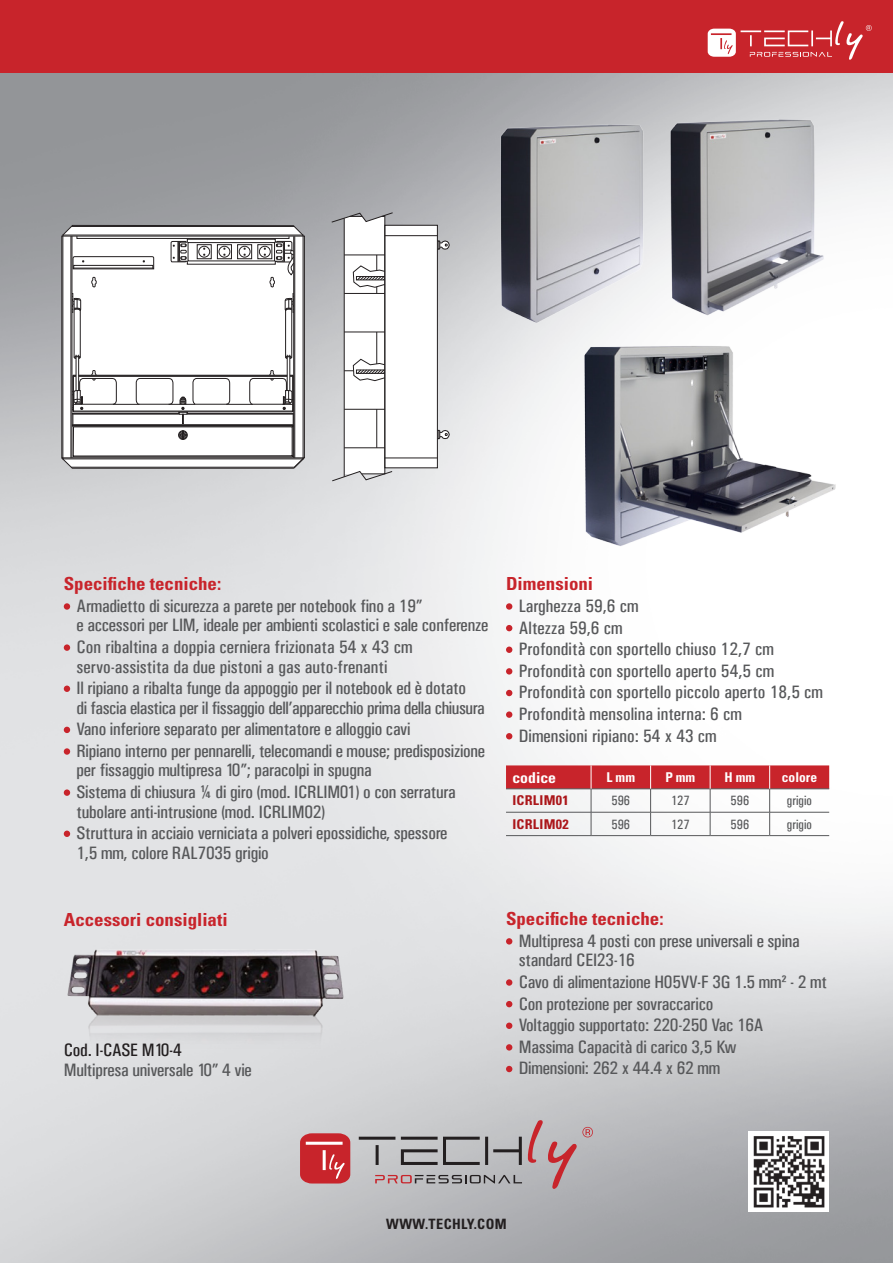
<style>
.page{position:relative;width:893px;height:1263px;background:#fff}
.page>*{position:absolute;margin:0;border:0;box-sizing:border-box;transform-origin:0 0}
.t1{font:18px/19.5px "Univers Condensed";letter-spacing:-.015em;color:#57585a;scale:1.05 1}
.t2{font:700 condensed 18px "Univers LT Std";color:#c8242b;scale:1.05 1}
.t3{font:18px "Univers Condensed";letter-spacing:-.015em;color:#231f20;scale:1.05 1}
.t4{font:700 condensed 15px "Univers LT Std";color:#fff;scale:1.05 1}
.t5{font:700 condensed 14.25px "Univers LT Std";letter-spacing:.03em;color:#231f20}
.t6{font:13.5px "Univers Condensed";color:#57585a}
.t7{font:700 condensed 13.5px "Univers LT Std";letter-spacing:.02em;color:#ab161a;scale:1.05 1}
.t8{font:700 condensed 13.5px "Univers LT Std";color:#fff}
</style>
<div class="page">
<img style="left:0;top:72px;width:893px;height:1191px">
<hr style="left:359px;top:1137px;width:36px;height:3px;background:#231f20">
<hr style="left:376px;top:1145px;width:3px;height:20px;background:#231f20">
<svg style="left:401px;top:1137px;width:121px;height:28px"></svg>
<svg style="left:528px;top:1120px;width:65px;height:69px"></svg>
<svg style="left:375px;top:1175px;width:147px;height:8px"></svg>
<svg style="left:300px;top:1133px;width:50px;height:50px"></svg>
<img style="left:748px;top:1131px;width:81px;height:81px">
<div style="left:64px;top:603px;width:6px;height:7px;background:#c8242b;border-radius:50%"></div>
<div style="left:64px;top:644px;width:6px;height:7px;background:#c8242b;border-radius:50%"></div>
<div style="left:64px;top:685px;width:6px;height:7px;background:#c8242b;border-radius:50%"></div>
<svg style="left:64px;top:727px;width:6px;height:6px"></svg>
<div style="left:64px;top:748px;width:6px;height:7px;background:#c8242b;border-radius:50%"></div>
<div style="left:64px;top:789px;width:6px;height:7px;background:#c8242b;border-radius:50%"></div>
<div style="left:64px;top:830px;width:6px;height:7px;background:#c8242b;border-radius:50%"></div>
<img style="left:486px;top:109px;width:170px;height:224px">
<img style="left:660px;top:109px;width:170px;height:224px">
<svg style="left:506px;top:938px;width:6px;height:6px"></svg>
<div style="left:506px;top:979px;width:6px;height:7px;background:#c8242b;border-radius:50%"></div>
<svg style="left:506px;top:1001px;width:6px;height:6px"></svg>
<div style="left:506px;top:1022px;width:6px;height:7px;background:#c8242b;border-radius:50%"></div>
<svg style="left:506px;top:1044px;width:6px;height:6px"></svg>
<svg style="left:506px;top:1066px;width:6px;height:6px"></svg>
<img style="left:541px;top:340px;width:309px;height:241px">
<svg style="left:331px;top:212px;width:119px;height:269px"></svg>
<svg style="left:63px;top:287px;width:240px;height:83px"></svg>
<hr style="left:293px;top:236px;width:1px;height:222px;background:#231f20">
<hr style="left:294px;top:236px;width:1px;height:222px;background:#231f20">
<hr style="left:72px;top:236px;width:1px;height:222px;background:#231f20">
<hr style="left:71px;top:236px;width:1px;height:222px;background:#231f20">
<hr style="left:287px;top:355px;width:1px;height:35px;background:#231f20">
<hr style="left:290px;top:355px;width:1px;height:36px;background:#231f20">
<svg style="left:285px;top:293px;width:9px;height:66px"></svg>
<hr style="left:78px;top:355px;width:1px;height:35px;background:#231f20">
<hr style="left:76px;top:355px;width:1px;height:36px;background:#231f20">
<svg style="left:72px;top:293px;width:9px;height:66px"></svg>
<svg style="left:62px;top:225px;width:241px;height:62px"></svg>
<svg style="left:61px;top:370px;width:243px;height:98px"></svg>
<hr style="left:506px;top:835px;width:85px;height:1px;background:#57585a">
<hr style="left:591px;top:835px;width:60px;height:1px;background:#57585a">
<hr style="left:651px;top:835px;width:59px;height:1px;background:#57585a">
<hr style="left:710px;top:835px;width:60px;height:1px;background:#57585a">
<hr style="left:770px;top:835px;width:59px;height:1px;background:#57585a">
<svg style="left:506px;top:765px;width:323px;height:70px"></svg>
<img style="left:63px;top:943px;width:284px;height:123px">
<div style="left:506px;top:603px;width:6px;height:7px;background:#c8242b;border-radius:50%"></div>
<svg style="left:506px;top:625px;width:6px;height:6px"></svg>
<div style="left:506px;top:646px;width:6px;height:7px;background:#c8242b;border-radius:50%"></div>
<svg style="left:506px;top:668px;width:6px;height:6px"></svg>
<svg style="left:506px;top:690px;width:6px;height:6px"></svg>
<div style="left:506px;top:711px;width:6px;height:7px;background:#c8242b;border-radius:50%"></div>
<svg style="left:506px;top:733px;width:6px;height:6px"></svg>
<div style="left:0;top:0;width:893px;height:72px;background:#c8242b"></div>
<hr style="left:741px;top:30px;width:20px;height:2px;background:#fff">
<svg style="left:750px;top:21px;width:122px;height:39px"></svg>
<svg style="left:708px;top:29px;width:28px;height:28px"></svg>
<p class="t2" style="left:64px;top:573px;width:152px">Specifiche tecniche:</p>
<p class="t1" style="left:77px;top:596px;width:394px">Armadietto di sicurezza a parete per notebook fino a 19”<br>e accessori per LIM, ideale per ambienti scolastici e sale conferenze</p>
<p class="t1" style="left:77px;top:637px;width:322px">Con ribaltina a doppia cerniera frizionata 54 x 43 cm servo-assistita da due pistoni a gas auto-frenanti</p>
<p class="t1" style="left:77px;top:678px;width:390px">Il ripiano a ribalta funge da appoggio per il notebook ed è dotato<br>di fascia elastica per il fissaggio dell’apparecchio prima della chiusura</p>
<p class="t1" style="left:77px;top:719px;width:320px">Vano inferiore separato per alimentatore e alloggio cavi</p>
<p class="t1" style="left:77px;top:741px;width:391px">Ripiano interno per pennarelli, telecomandi e mouse; predisposizione per fissaggio multipresa 10”; paracolpi in spugna</p>
<p class="t1" style="left:77px;top:782px;width:363px">Sistema di chiusura ¼ di giro (mod. ICRLIM01) o con serratura tubolare anti-intrusione (mod. ICRLIM02)</p>
<p class="t1" style="left:77px;top:823px;width:355px">Struttura in acciaio verniciata a polveri epossidiche, spessore<br>1,5 mm, colore RAL7035 grigio</p>
<p class="t2" style="left:506px;top:573px;width:84px">Dimensioni</p>
<p class="t1" style="left:519px;top:596px;width:116px">Larghezza 59,6 cm</p>
<p class="t1" style="left:519px;top:618px;width:100px">Altezza 59,6 cm</p>
<p class="t1" style="left:519px;top:639px;width:244px">Profondità con sportello chiuso 12,7 cm</p>
<p class="t1" style="left:519px;top:661px;width:245px">Profondità con sportello aperto 54,5 cm</p>
<p class="t1" style="left:519px;top:682px;width:291px">Profondità con sportello piccolo aperto 18,5 cm</p>
<p class="t1" style="left:519px;top:704px;width:214px">Profondità mensolina interna: 6 cm</p>
<p class="t1" style="left:519px;top:726px;width:190px">Dimensioni ripiano: 54 x 43 cm</p>
<p class="t4" style="left:512px;top:768px;width:43px">codice</p>
<p class="t8" style="left:607px;top:769px;width:30px">L mm</p>
<p class="t8" style="left:665px;top:769px;width:31px">P mm</p>
<p class="t8" style="left:724px;top:769px;width:32px">H mm</p>
<p class="t8" style="left:782px;top:769px;width:37px">colore</p>
<p class="t7" style="left:512px;top:792px;width:55px">ICRLIM01</p>
<p class="t6" style="left:611px;top:793px;width:20px">596</p>
<p class="t6" style="left:671px;top:793px;width:20px">127</p>
<p class="t6" style="left:731px;top:793px;width:20px">596</p>
<p class="t6" style="left:787px;top:793px;width:27px">grigio</p>
<p class="t7" style="left:512px;top:816px;width:55px">ICRLIM02</p>
<p class="t6" style="left:611px;top:816px;width:20px">596</p>
<p class="t6" style="left:671px;top:816px;width:20px">127</p>
<p class="t6" style="left:731px;top:816px;width:20px">596</p>
<p class="t6" style="left:787px;top:816px;width:27px">grigio</p>
<p class="t2" style="left:64px;top:908px;width:157px">Accessori consigliati</p>
<p class="t3" style="left:64px;top:1040px;width:114px">Cod. I-CASE M10-4</p>
<p class="t1" style="left:64px;top:1060px;width:181px">Multipresa universale 10” 4 vie</p>
<p class="t2" style="left:506px;top:908px;width:152px">Specifiche tecniche:</p>
<p class="t1" style="left:519px;top:931px;width:269px">Multipresa 4 posti con prese universali e spina standard CEI23-16</p>
<p class="t1" style="left:519px;top:972px;width:295px">Cavo di alimentazione H05VV-F 3G 1.5 mm² - 2 mt</p>
<p class="t1" style="left:519px;top:994px;width:187px">Con protezione per sovraccarico</p>
<p class="t1" style="left:519px;top:1015px;width:235px">Voltaggio supportato: 220-250 Vac 16A</p>
<p class="t1" style="left:519px;top:1037px;width:209px">Massima Capacità di carico 3,5 Kw</p>
<p class="t1" style="left:519px;top:1058px;width:193px">Dimensioni: 262 x 44.4 x 62 mm</p>
<p class="t5" style="left:386px;top:1215px;width:122px">WWW.TECHLY.COM</p>
</div>
